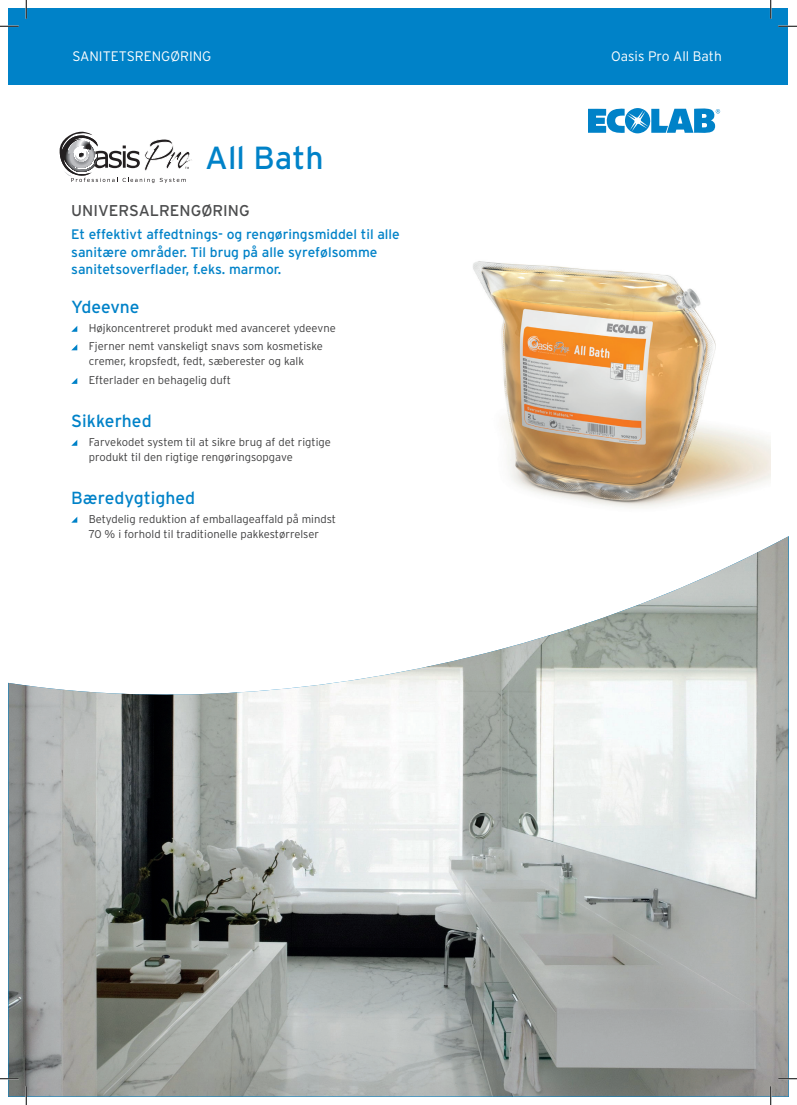
<style>
.page{position:relative;width:797px;height:1105px;background:#fff}
.page>*{position:absolute;margin:0;border:0;box-sizing:border-box;transform-origin:0 0}
.t1{font:32px "Interstate";color:#0082c8}
.t2{font:17.5px "Interstate";color:#0082c8}
.t3{font:15.62px "Interstate";color:#4b4c4d}
.t4{font:13.75px/17.5px "Interstate";color:#0082c8}
.t5{font:300 13.75px "Interstate";color:#fff}
.t6{font:300 11.25px/18.5px "Interstate";color:#3e3e3f}
</style>
<div class="page">
<div style="left:9px;top:9px;width:779px;height:76px;background:#0082c8"></div>
<svg style="left:71px;top:326px;width:6px;height:6px"></svg>
<svg style="left:71px;top:344px;width:6px;height:6px"></svg>
<svg style="left:71px;top:378px;width:6px;height:6px"></svg>
<svg style="left:71px;top:440px;width:6px;height:6px"></svg>
<svg style="left:71px;top:517px;width:6px;height:6px"></svg>
<img style="left:473px;top:261px;width:297px;height:247px">
<img style="left:9px;top:536px;width:779px;height:560px">
<svg style="left:588px;top:108px;width:132px;height:26px"></svg>
<svg style="left:60px;top:132px;width:132px;height:51px"></svg>
<svg style="left:0;top:25px;width:19px;height:2px"></svg>
<svg style="left:778px;top:25px;width:19px;height:2px"></svg>
<svg style="left:0;top:1078px;width:19px;height:1px"></svg>
<svg style="left:778px;top:1078px;width:19px;height:1px"></svg>
<svg style="left:25px;top:0;width:2px;height:19px"></svg>
<svg style="left:25px;top:1086px;width:2px;height:19px"></svg>
<svg style="left:770px;top:0;width:1px;height:19px"></svg>
<svg style="left:770px;top:1086px;width:1px;height:19px"></svg>
<p class="t5" style="left:72px;top:49px;width:140px">SANITETSRENGØRING</p>
<p class="t5" style="left:611px;top:49px;width:112px">Oasis Pro All Bath</p>
<h1 class="t1" style="left:205px;top:138px;width:120px">All Bath</h1>
<h3 class="t3" style="left:71px;top:201px;width:180px">UNIVERSALRENGØRING</h3>
<p class="t4" style="left:71px;top:226px;width:330px">Et effektivt affedtnings- og rengøringsmiddel til alle sanitære områder. Til brug på alle syrefølsomme sanitetsoverflader, f.eks. marmor.</p>
<h2 class="t2" style="left:71px;top:296px;width:70px">Ydeevne</h2>
<p class="t6" style="left:89px;top:318px;width:248px">Højkoncentreret produkt med avanceret ydeevne<br>Fjerner nemt vanskeligt snavs som kosmetiske</p>
<p class="t6" style="left:89px;top:352px;width:217px">cremer, kropsfedt, fedt, sæberester og kalk<br>Efterlader en behagelig duft</p>
<h2 class="t2" style="left:71px;top:410px;width:82px">Sikkerhed</h2>
<p class="t6" style="left:89px;top:434px;width:243px;line-height:15px">Farvekodet system til at sikre brug af det rigtige produkt til den rigtige rengøringsopgave</p>
<h2 class="t2" style="left:71px;top:487px;width:125px">Bæredygtighed</h2>
<p class="t6" style="left:89px;top:511px;width:249px;line-height:15px">Betydelig reduktion af emballageaffald på mindst<br>70 % i forhold til traditionelle pakkestørrelser</p>
</div>
